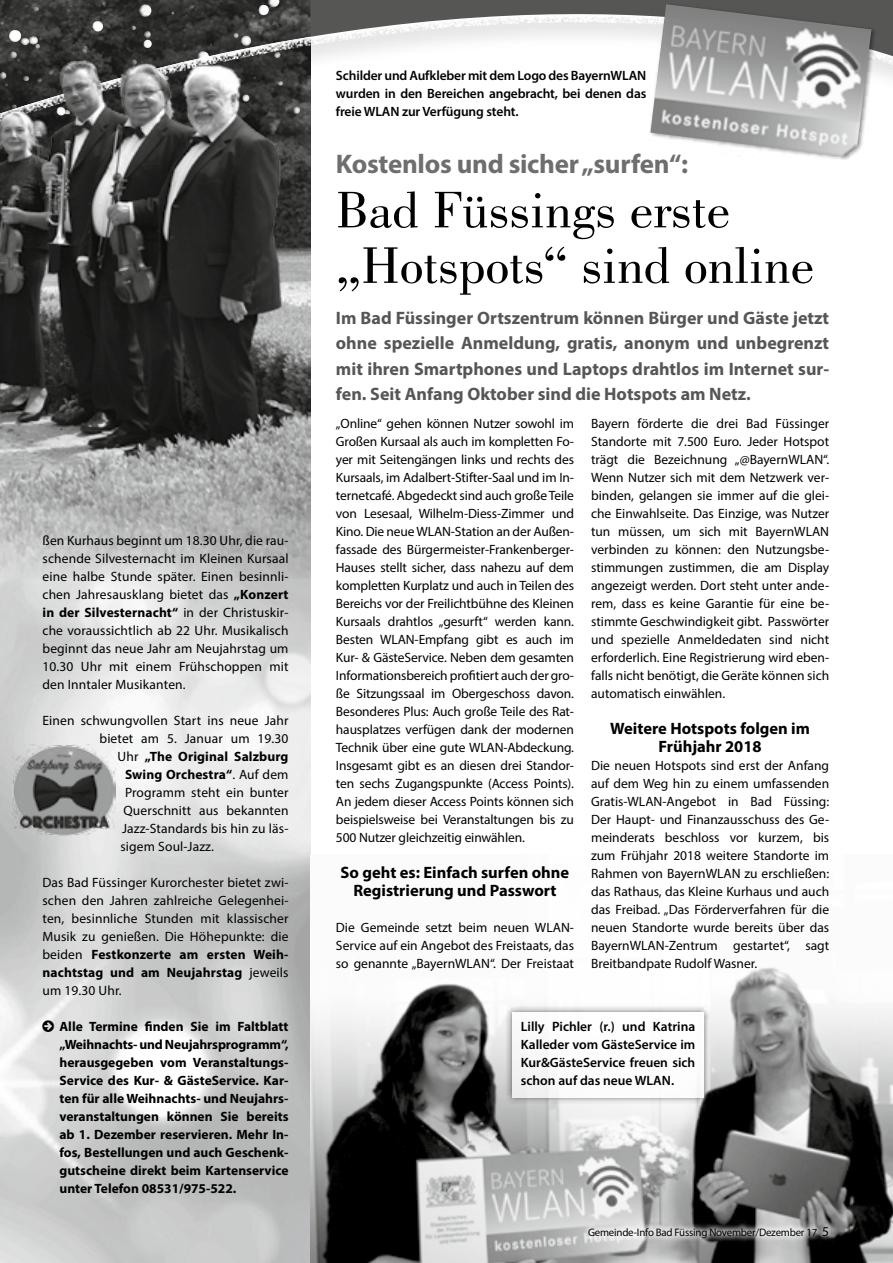
<style>
.page{position:relative;width:893px;height:1263px;background:#fff}
.page>*{position:absolute;margin:0;border:0;box-sizing:border-box;transform-origin:0 0}
.t1{font:54px/55.5px "Bodoni BT";color:#000}
.t2{font:700 27px "Myriad Pro";letter-spacing:-.01em;color:#6e6e6e}
.t3{font:700 18px/25.5px "Myriad Pro";color:#565655;text-align:justify}
.t4{font:700 16.5px/18px "Myriad Pro";color:#000;text-align:center}
.t5{font:13.5px/18px "Myriad Pro";letter-spacing:.005em;color:#000;text-align:justify}
.t6{font:700 13.5px/18px "Myriad Pro";color:#000;text-align:justify}
.t7{font:600 13.5px/18px "Myriad Pro";letter-spacing:-.01em;color:#000;text-align:justify}
.t8{font:10.8px "Myriad Pro";letter-spacing:-.02em;color:#000}
.s1{font-weight:700}
.s2{font-weight:400}
.s3{font-size:13.5px}
</style>
<div class="page">
<img style="left:0;top:245px;width:310px;height:333px">
<img style="left:310px;top:967px;width:583px;height:296px">
<div style="left:505px;top:1005px;width:205px;height:99px;background:#000;opacity:.75"></div>
<div style="left:512px;top:1012px;width:192px;height:85px;background:#fff"></div>
<div style="left:583px;top:1220px;width:252px;height:24px;background:#fff;opacity:.75"></div>
<img style="left:0;top:0;width:310px;height:243px">
<img style="left:13px;top:744px;width:102px;height:91px">
<svg style="left:310px;top:0;width:583px;height:61px"></svg>
<div style="left:649px;top:3px;width:227px;height:158px;background:#000;opacity:.45"></div>
<img style="left:650px;top:4px;width:221px;height:154px">
<svg style="left:43px;top:1020px;width:11px;height:12px"></svg>
<p class="t5" style="left:43px;top:531px;width:248px">ßen Kurhaus beginnt um 18.30 Uhr, die rau&shy;schende Silvesternacht im Kleinen Kursaal eine halbe Stunde später. Einen besinnli&shy;chen Jahresausklang bietet das <span class="s1">„Konzert in der Silvesternacht“</span> in der Christuskir&shy;che voraussichtlich ab 22 Uhr. Musikalisch beginnt das neue Jahr am Neujahrstag um 10.30 Uhr mit einem Frühschoppen mit den Inntaler Musikanten.</p>
<p class="t5" style="left:43px;top:711px;width:248px">Einen schwungvollen Start ins neue Jahr</p>
<p class="t5" style="left:100px;top:729px;width:191px">bietet am 5. Januar um 19.30</p>
<p class="t6" style="left:118px;top:747px;width:172px"><span class="s2">Uhr</span> „The Original Salzburg</p>
<p class="t6" style="left:125px;top:765px;width:165px">Swing Orchestra“<span class="s2">. Auf dem</span></p>
<p class="t5" style="left:125px;top:783px;width:165px">Programm steht ein bunter</p>
<p class="t5" style="left:124px;top:801px;width:166px">Querschnitt aus bekannten</p>
<p class="t5" style="left:122px;top:819px;width:168px">Jazz-Standards bis hin zu läs-</p>
<p class="t5" style="left:121px;top:837px;width:95px">sigem Soul-Jazz.</p>
<p class="t5" style="left:43px;top:873px;width:248px">Das Bad Füssinger Kurorchester bietet zwi&shy;schen den Jahren zahlreiche Gelegenhei&shy;ten, besinnliche Stunden mit klassischer Musik zu genießen. Die Höhepunkte: die beiden <span class="s1">Festkonzerte am ersten Weih&shy;nachtstag und am Neujahrstag</span> jeweils um 19.30 Uhr.</p>
<p class="t6" style="left:60px;top:1017px;width:231px">Alle Termine finden Sie im Faltblatt „Weihnachts- und Neujahrsprogramm“, herausgegeben vom Veranstaltungs-Service des Kur- &amp; GästeService. Kar&shy;ten für alle Weihnachts- und Neujahrs&shy;veranstaltungen können Sie bereits ab 1. Dezember reservieren. Mehr In&shy;fos, Bestellungen und auch Geschenk&shy;gutscheine direkt beim Kartenservice unter Telefon 08531/975-522.</p>
<p class="t7" style="left:336px;top:66px;width:312px">Schilder und Aufkleber mit dem Logo des BayernWLAN wurden in den Bereichen angebracht, bei denen das freie WLAN zur Verfügung steht.</p>
<h2 class="t2" style="left:336px;top:147px;width:354px">Kostenlos und sicher „surfen“:</h2>
<h1 class="t1" style="left:336px;top:181px;width:480px">Bad Füssings erste „Hotspots“ sind online</h1>
<h3 class="t3" style="left:336px;top:304px;width:495px">Im Bad Füssinger Ortszentrum können Bürger und Gäste jetzt ohne spezielle Anmeldung, gratis, anonym und unbegrenzt mit ihren Smartphones und Laptops drahtlos im Internet sur&shy;fen. Seit Anfang Oktober sind die Hotspots am Netz.</h3>
<p class="t5" style="left:336px;top:414px;width:240px">„Online“ gehen können Nutzer sowohl im Großen Kursaal als auch im kompletten Fo&shy;yer mit Seitengängen links und rechts des Kursaals, im Adalbert-Stifter-Saal und im In&shy;ternetcafé. Abgedeckt sind auch große Teile von Lesesaal, Wilhelm-Diess-Zimmer und Kino. Die neue WLAN-Station an der Außen&shy;fassade des Bürgermeister-Frankenberger-Hauses stellt sicher, dass nahezu auf dem kompletten Kurplatz und auch in Teilen des Bereichs vor der Freilichtbühne des Kleinen Kursaals drahtlos „gesurft“ werden kann.<br>Besten WLAN-Empfang gibt es auch im Kur- &amp; GästeService. Neben dem gesamten Informationsbereich profitiert auch der gro&shy;ße Sitzungssaal im Obergeschoss davon.<br>Besonderes Plus: Auch große Teile des Rat&shy;hausplatzes verfügen dank der modernen Technik über eine gute WLAN-Abdeckung.<br>Insgesamt gibt es an diesen drei Standor&shy;ten sechs Zugangspunkte (Access Points).<br>An jedem dieser Access Points können sich beispielsweise bei Veranstaltungen bis zu 500 Nutzer gleichzeitig einwählen.</p>
<p class="t4" style="left:341px;top:863px;width:230px">So geht es: Einfach surfen ohne<br>Registrierung und Passwort</p>
<p class="t5" style="left:336px;top:918px;width:240px">Die Gemeinde setzt beim neuen WLAN-Service auf ein Angebot des Freistaats, das so genannte „BayernWLAN“. Der Freistaat</p>
<p class="t5" style="left:591px;top:414px;width:240px">Bayern förderte die drei Bad Füssinger Standorte mit 7.500 Euro. Jeder Hotspot trägt die Bezeichnung „@BayernWLAN“.<br>Wenn Nutzer sich mit dem Netzwerk ver&shy;binden, gelangen sie immer auf die glei&shy;che Einwahlseite. Das Einzige, was Nutzer tun müssen, um sich mit BayernWLAN verbinden zu können: den Nutzungsbe&shy;stimmungen zustimmen, die am Display angezeigt werden. Dort steht unter ande&shy;rem, dass es keine Garantie für eine be&shy;stimmte Geschwindigkeit gibt. Passwörter und spezielle Anmeldedaten sind nicht erforderlich. Eine Registrierung wird eben&shy;falls nicht benötigt, die Geräte können sich automatisch einwählen.</p>
<p class="t4" style="left:610px;top:719px;width:201px">Weitere Hotspots folgen im<br>Frühjahr 2018</p>
<p class="t5" style="left:591px;top:756px;width:240px">Die neuen Hotspots sind erst der Anfang auf dem Weg hin zu einem umfassenden Gratis-WLAN-Angebot in Bad Füssing:<br>Der Haupt- und Finanzausschuss des Ge&shy;meinderats beschloss vor kurzem, bis zum Frühjahr 2018 weitere Standorte im Rahmen von BayernWLAN zu erschließen: das Rathaus, das Kleine Kurhaus und auch das Freibad. „Das Förderverfahren für die neuen Standorte wurde bereits über das BayernWLAN-Zentrum gestartet“, sagt Breitbandpate Rudolf Wasner.</p>
<p class="t7" style="left:521px;top:1017px;width:176px">Lilly Pichler (r.) und Katrina Kalleder vom GästeService im Kur&amp;GästeService freuen sich schon auf das neue WLAN.</p>
<p class="t8" style="left:588px;top:1226px;width:243px">Gemeinde-Info Bad Füssing November/Dezember 17 <span class="s3">5</span></p>
</div>
